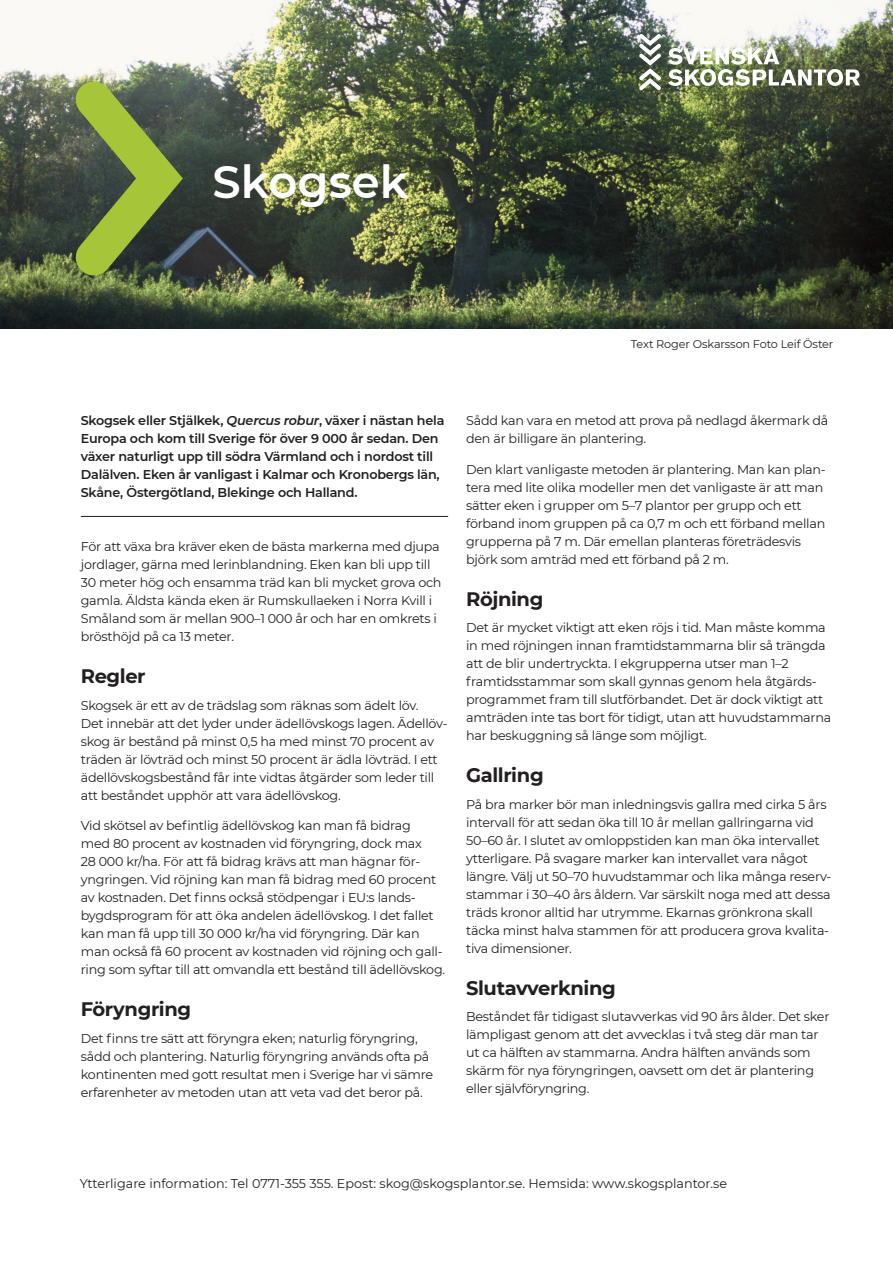
<style>
.page{position:relative;width:893px;height:1263px;background:#fff}
.page>*{position:absolute;margin:0;border:0;box-sizing:border-box;transform-origin:0 0}
.t1{font:600 45px "Montserrat";color:#fff}
.Mellis{font:700 19.5px "Montserrat";letter-spacing:-.02em;color:#231f20}
.Bröd{font:12.75px/18px "Montserrat";letter-spacing:-.02em;color:#231f20}
.Ingress{font:600 12.75px/18px "Montserrat";letter-spacing:-.015em;color:#231f20}
.Bröd-2{font:12.75px "Montserrat";color:#231f20}
.Bildtext{font:11.25px "Montserrat";letter-spacing:-.01em;color:#231f20}
.s1{font-style:italic}
</style>
<div class="page">
<img style="left:0;top:0;width:893px;height:328px">
<svg style="left:74px;top:79px;width:109px;height:199px;background:#697b41"></svg>
<img style="left:668px;top:48px;width:192px;height:38px">
<svg style="left:639px;top:34px;width:22px;height:56px"></svg>
<hr style="left:81px;top:516px;width:367px;height:1px;background:#231f20">
<p class="t1" style="left:213px;top:150px;width:197px">Skogsek</p>
<p class="Bildtext" style="left:631px;top:336px;width:204px">Text Roger Oskarsson Foto Leif Öster</p>
<p class="Ingress" style="left:81px;top:411px;width:365px">Skogsek eller Stjälkek, <span class="s1">Quercus robur</span>, växer i nästan hela Europa och kom till Sverige för över 9 000 år sedan. Den växer naturligt upp till södra Värmland och i nordost till Dalälven. Eken år vanligast i Kalmar och Kronobergs län, Skåne, Östergötland, Blekinge och Halland.</p>
<p class="Bröd" style="left:81px;top:537px;width:362px">För att växa bra kräver eken de bästa markerna med djupa jordlager, gärna med lerinblandning. Eken kan bli upp till 30 meter hög och ensamma träd kan bli mycket grova och gamla. Äldsta kända eken är Rumskullaeken i Norra Kvill i Småland som är mellan 900–1 000 år och har en omkrets i brösthöjd på ca 13 meter.</p>
<p class="Mellis" style="left:81px;top:662px;width:66px">Regler</p>
<p class="Bröd" style="left:81px;top:695px;width:368px">Skogsek är ett av de trädslag som räknas som ädelt löv.<br>Det innebär att det lyder under ädellövskogs lagen. Ädellöv&shy;skog är bestånd på minst 0,5 ha med minst 70 procent av träden är lövträd och minst 50 procent är ädla lövträd. I ett ädellövskogsbestånd får inte vidtas åtgärder som leder till att beståndet upphör att vara ädellövskog.</p>
<p class="Bröd" style="left:81px;top:816px;width:366px">Vid skötsel av befintlig ädellövskog kan man få bidrag<br>med 80 procent av kostnaden vid föryngring, dock max<br>28 000 kr/ha. För att få bidrag krävs att man hägnar för&shy;yngringen. Vid röjning kan man få bidrag med 60 procent av kostnaden. Det finns också stödpengar i EU:s lands&shy;bygdsprogram för att öka andelen ädellövskog. I det fallet kan man få upp till 30 000 kr/ha vid föryngring. Där kan man också få 60 procent av kostnaden vid röjning och gall&shy;ring som syftar till att omvandla ett bestånd till ädellövskog.</p>
<p class="Mellis" style="left:81px;top:995px;width:112px">Föryngring</p>
<p class="Bröd" style="left:81px;top:1029px;width:354px">Det finns tre sätt att föryngra eken; naturlig föryngring, sådd och plantering. Naturlig föryngring används ofta på kontinenten med gott resultat men i Sverige har vi sämre erfarenheter av metoden utan att veta vad det beror på.</p>
<p class="Bröd" style="left:466px;top:411px;width:364px">Sådd kan vara en metod att prova på nedlagd åkermark då den är billigare än plantering.</p>
<p class="Bröd" style="left:466px;top:460px;width:361px">Den klart vanligaste metoden är plantering. Man kan plan&shy;tera med lite olika modeller men det vanligaste är att man sätter eken i grupper om 5–7 plantor per grupp och ett förband inom gruppen på ca 0,7 m och ett förband mellan grupperna på 7 m. Där emellan planteras företrädesvis björk som amträd med ett förband på 2 m.</p>
<p class="Mellis" style="left:466px;top:585px;width:79px">Röjning</p>
<p class="Bröd" style="left:466px;top:618px;width:367px">Det är mycket viktigt att eken röjs i tid. Man måste komma in med röjningen innan framtidstammarna blir så trängda att de blir undertryckta. I ekgrupperna utser man 1–2 framtidsstammar som skall gynnas genom hela åtgärds&shy;programmet fram till slutförbandet. Det är dock viktigt att amträden inte tas bort för tidigt, utan att huvudstammarna har beskuggning så länge som möjligt.</p>
<p class="Mellis" style="left:466px;top:761px;width:79px">Gallring</p>
<p class="Bröd" style="left:466px;top:795px;width:367px">På bra marker bör man inledningsvis gallra med cirka 5 års intervall för att sedan öka till 10 år mellan gallringarna vid 50–60 år. I slutet av omloppstiden kan man öka intervallet ytterligare. På svagare marker kan intervallet vara något längre. Välj ut 50–70 huvudstammar och lika många reserv&shy;stammar i 30–40 års åldern. Var särskilt noga med att dessa träds kronor alltid har utrymme. Ekarnas grönkrona skall täcka minst halva stammen för att producera grova kvalita&shy;tiva dimensioner.</p>
<p class="Mellis" style="left:466px;top:974px;width:151px">Slutavverkning</p>
<p class="Bröd" style="left:466px;top:1007px;width:365px">Beståndet får tidigast slutavverkas vid 90 års ålder. Det sker lämpligast genom att det avvecklas i två steg där man tar ut ca hälften av stammarna. Andra hälften används som skärm för nya föryngringen, oavsett om det är plantering eller självföryngring.</p>
<p class="Bröd-2" style="left:80px;top:1174px;width:649px">Ytterligare information: Tel 0771-355 355. Epost: skog@skogsplantor.se. Hemsida: www.skogsplantor.se</p>
</div>
